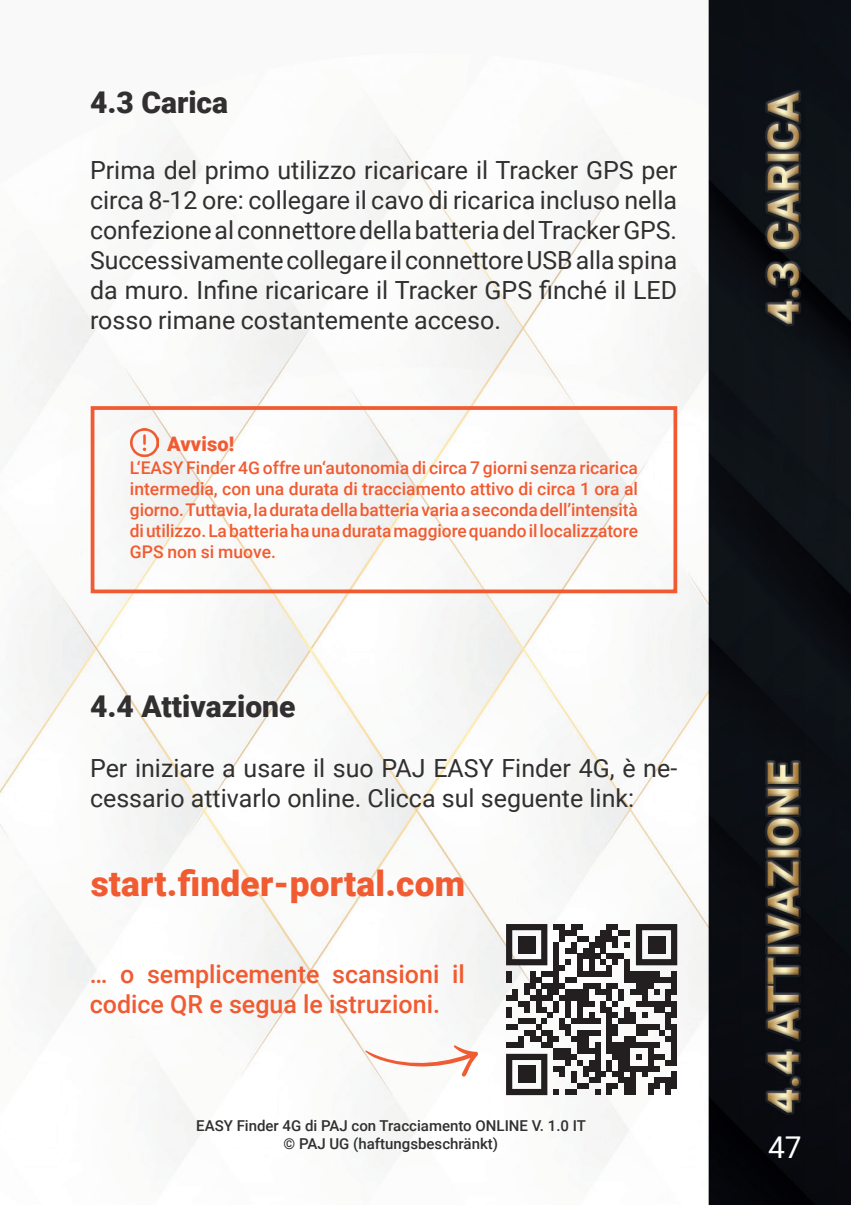
<style>
.page{position:relative;width:851px;height:1205px;background:#fff}
.page>*{position:absolute;margin:0;border:0;box-sizing:border-box;transform-origin:0 0}
.t1{font:900 35.25px "Roboto";letter-spacing:.005em;color:#f15b31}
.t2{font:900 30px "Roboto";color:#312f30}
.t3{font:30px "Roboto";color:#fff}
.t4{font:25px/30px "Roboto";color:#312f30;text-align:justify}
.t5{font:500 25px/30px "Roboto";color:#f15b31}
.t6{font:900 20px "Roboto";letter-spacing:.005em;color:#f15b31}
.t7{font:500 17.5px/21px "Roboto";letter-spacing:-.005em;color:#f15b31;text-align:justify}
.t8{font:500 15px "Roboto";color:#312f30}
</style>
<div class="page">
<img style="left:0;top:0;width:850px;height:1205px">
<div style="left:91px;top:406px;width:586px;height:187px;border:4px solid #f15b31"></div>
<svg style="left:365px;top:1045px;width:113px;height:32px"></svg>
<img style="left:130px;top:428px;width:29px;height:29px">
<svg style="left:506px;top:924px;width:171px;height:171px"></svg>
<div style="left:518px;top:936px;width:17px;height:17px;background:#231f20"></div>
<div style="left:647px;top:936px;width:18px;height:17px;background:#231f20"></div>
<div style="left:518px;top:1065px;width:17px;height:18px;background:#231f20"></div>
<p class="t2" style="left:90px;top:81px;width:140px">4.3 Carica</p>
<p class="t4" style="left:90px;top:154px;width:588px">Prima del primo utilizzo ricaricare il Tracker GPS per circa 8-12 ore: collegare il cavo di ricarica incluso nella confezione al connettore della batteria del Tracker GPS.<br>Successivamente collegare il connettore USB alla spina da muro. Infine ricaricare il Tracker GPS finché il LED rosso rimane costantemente acceso.</p>
<p class="t6" style="left:167px;top:430px;width:68px">Avviso!</p>
<p class="t7" style="left:130px;top:456px;width:509px">L‘EASY Finder 4G offre un‘autonomia di circa 7 giorni senza ricarica intermedia, con una durata di tracciamento attivo di circa 1 ora al giorno. Tuttavia, la durata della batteria varia a seconda dell’intensità di utilizzo. La batteria ha una durata maggiore quando il localizzatore GPS non si muove.</p>
<p class="t2" style="left:90px;top:685px;width:207px">4.4 Attivazione</p>
<p class="t4" style="left:90px;top:752px;width:588px">Per iniziare a usare il suo PAJ EASY Finder 4G, è ne&shy;cessario attivarlo online. Clicca sul seguente link:</p>
<p class="t1" style="left:91px;top:858px;width:376px">start.finder-portal.com</p>
<p class="t5" style="left:90px;top:958px;width:376px">… o semplicemente scansioni il codice QR e segua le istruzioni.</p>
<p class="t8" style="left:196px;top:1115px;width:391px">EASY Finder 4G di PAJ con Tracciamento ONLINE V. 1.0 IT</p>
<p class="t8" style="left:283px;top:1133px;width:216px">© PAJ UG (haftungsbeschränkt)</p>
<p class="t3" style="left:768px;top:1126px;width:35px">47</p>
</div>
